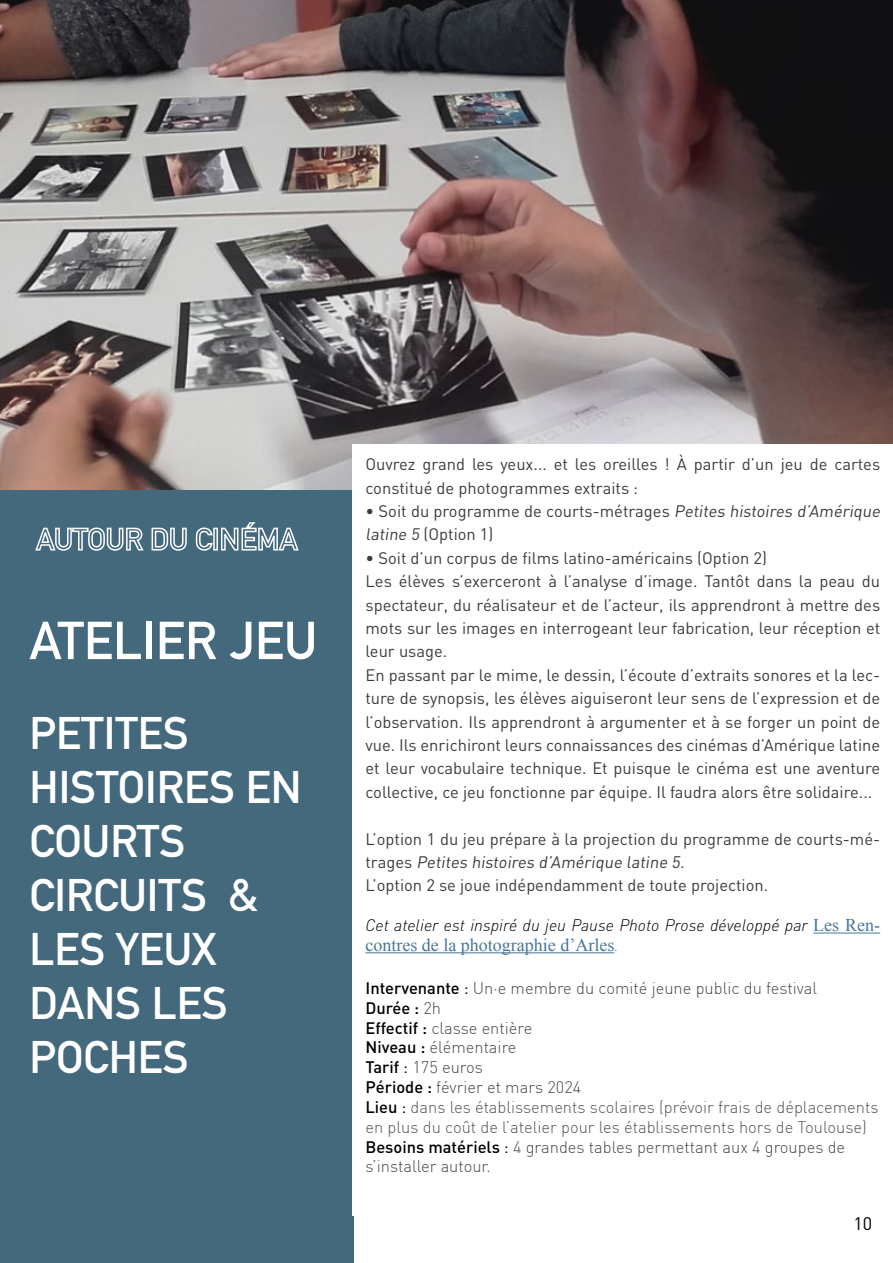
<style>
.page{position:relative;width:893px;height:1263px;background:#fff}
.page>*{position:absolute;margin:0;border:0;box-sizing:border-box;transform-origin:0 0}
.t1{font:700 52.5px "DIN Alternate";color:#fff}
.t2{font:700 45px/54px "DIN Alternate";color:#fff}
.t3{font:18px "Times New Roman";color:#467797}
.t4{font:18px "DIN";color:#000}
.t5{font:16.5px/23.4px "DIN";color:#3c3c3b}
.t6{font:300 16.5px/19.8px "DIN";color:#4a4a49}
.t7{font:italic 300 16.5px "DIN";color:#000}
.s1{font-family:"Times New Roman";font-weight:400;font-style:normal;font-size:18px;color:#467797}
.s2{font-family:"DIN";font-weight:300;font-style:italic;font-size:16.5px}
.s3{font-weight:500;color:#000}
.s4{font-weight:400;color:#000}
.s5{color:#575756}
</style>
<div class="page">
<div style="left:0;top:486px;width:353px;height:777px;background:#44697c"></div>
<svg style="left:35px;top:527px;width:109px;height:24px"></svg>
<svg style="left:151px;top:527px;width:36px;height:24px"></svg>
<svg style="left:195px;top:527px;width:19px;height:24px"></svg>
<div style="left:213px;top:528px;width:5px;height:22px;border:2px solid #fff"></div>
<svg style="left:221px;top:522px;width:78px;height:29px"></svg>
<img style="left:0;top:0;width:893px;height:489px">
<div style="left:353px;top:444px;width:540px;height:771px;background:#fff"></div>
<hr style="left:813px;top:932px;width:67px;height:1px;background:#467797">
<hr style="left:365px;top:952px;width:249px;height:1px;background:#467797">
<h1 class="t1" style="left:30px;top:601px;width:289px">ATELIER JEU</h1>
<h2 class="t2" style="left:30px;top:703px;width:274px">PETITES<br>HISTOIRES EN<br>COURTS<br>CIRCUITS &amp;<br>LES YEUX<br>DANS LES<br>POCHES</h2>
<p class="t5" style="left:365px;top:452px;width:516px">Ouvrez grand les yeux... et les oreilles ! À partir d’un jeu de cartes constitué de photogrammes extraits :</p>
<p class="t5" style="left:365px;top:499px;width:519px">• Soit du programme de courts-métrages Petites histoires d’Amérique latine 5 (Option 1)</p>
<p class="t5" style="left:365px;top:546px;width:516px">• Soit d’un corpus de films latino-américains (Option 2)<br>Les élèves s’exerceront à l’analyse d’image. Tantôt dans la peau du spectateur, du réalisateur et de l’acteur, ils apprendront à mettre des mots sur les images en interrogeant leur fabrication, leur réception et leur usage.<br>En passant par le mime, le dessin, l’écoute d’extraits sonores et la lec&shy;ture de synopsis, les élèves aiguiseront leur sens de l’expression et de l’observation. Ils apprendront à argumenter et à se forger un point de vue. Ils enrichiront leurs connaissances des cinémas d’Amérique latine et leur vocabulaire technique. Et puisque le cinéma est une aventure collective, ce jeu fonctionne par équipe. Il faudra alors être solidaire...</p>
<p class="t5" style="left:365px;top:827px;width:516px">L’option 1 du jeu prépare à la projection du programme de courts-mé&shy;t ra g e s Petites histoires d’Amérique latine 5.<br>L’option 2 se joue indépendamment de toute projection.</p>
<p class="t7" style="left:365px;top:915px;width:516px">Cet atelier est inspiré du jeu Pause Photo Prose développé par <span class="s1">Les Ren-</span></p>
<p class="t3" style="left:365px;top:933px;width:255px">contres de la photographie d’Arles<span class="s2">.</span></p>
<p class="t6" style="left:365px;top:978px;width:515px"><span class="s3">Intervenante</span> <span class="s4">:</span> Un·e membre du comité jeune public du festival<br><span class="s3">Durée :</span> 2h<br><span class="s3">Effectif :</span> classe entière<br><span class="s3">Niveau :</span> élémentaire<br><span class="s3">Tarif</span> <span class="s4">:</span> 175 euros<br><span class="s3">Période :</span> février et mars 2024<br><span class="s3">Lieu</span> <span class="s4">:</span> <span class="s5">dans les établissements scolaires (prévoir frais de déplacements en plus du coût de l’atelier pour les établissements hors de Toulouse)<br></span><span class="s3">Besoins matériels</span> <span class="s4">:</span> 4 grandes tables permettant aux 4 groupes de s’installer autour.</p>
<p class="t4" style="left:853px;top:1212px;width:20px">10</p>
</div>
